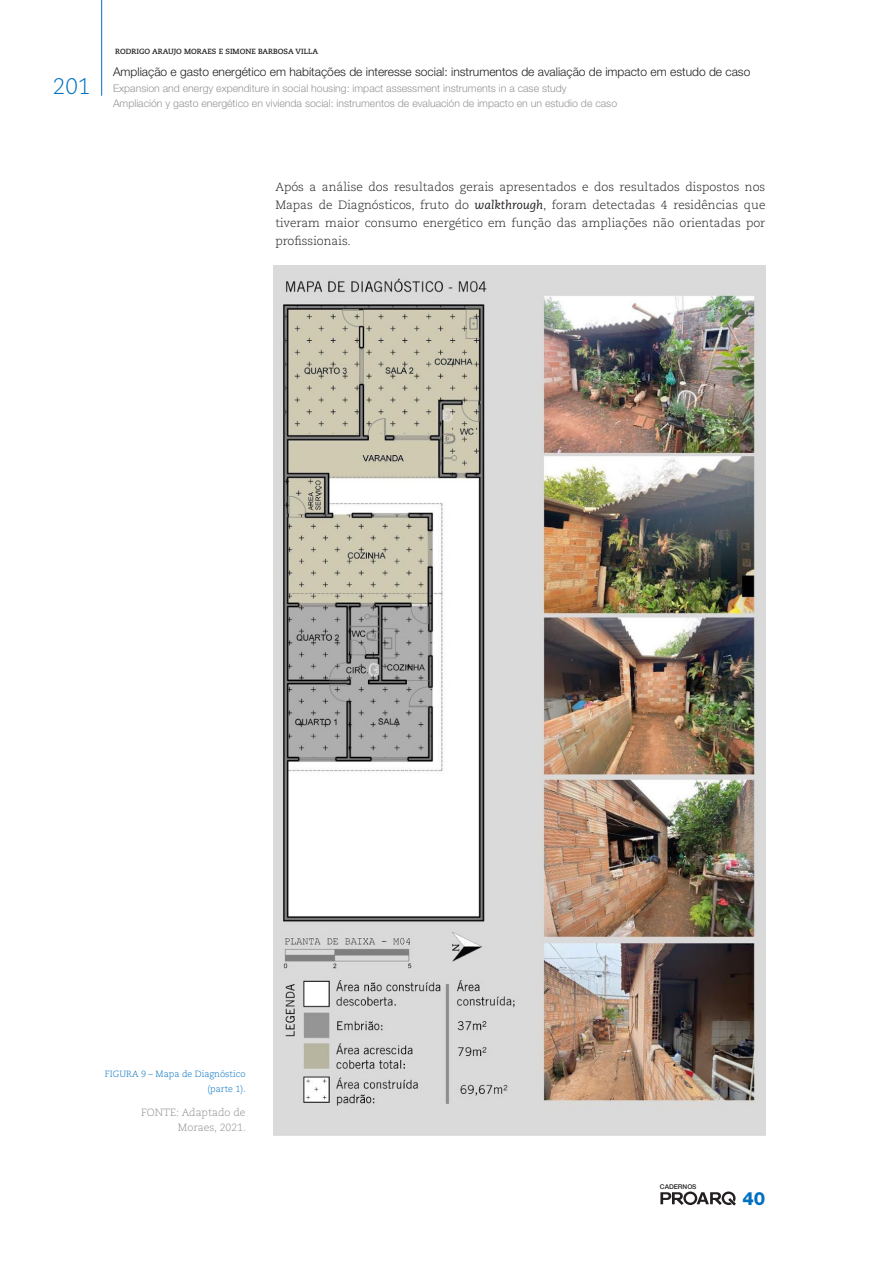
<style>
.page{position:relative;width:893px;height:1263px;background:#fff}
.page>*{position:absolute;margin:0;border:0;box-sizing:border-box;transform-origin:0 0}
.t1{font:300 22.5px "Caecilia LT Std";color:#0070c0}
.t2{font:800 18.3px "Helvetica Neue LT Std";color:#0070c0}
._10_Corpo_do_Texto{font:300 12px/18px "Caecilia LT Std";color:#231f20;text-align:justify}
._5_Cabecalho_Titulo{font:300 12px "Helvetica Neue LT Std";color:#231f20}
._6_Cabecalho_Subtítu{font:300 10.5px "Helvetica Neue LT Std";color:#939598}
._13_Legenda_Imagem_T{font:300 10.5px/15px "Caecilia LT Std";color:#8d8f92;text-align:right}
._12_Legenda_Imagem_T{font:300 9px/15px "Caecilia LT Std";color:#0070c0;text-align:right}
._4_Cabecalho_Nome_Au{font:700 7.5px "Caecilia LT Std";color:#231f20}
.t3{font:500 6.6px "Helvetica Neue LT Std";color:#231f20}
.s1{font-weight:400;font-style:italic}
</style>
<div class="page">
<hr style="left:101px;top:0;width:1px;height:96px;background:#0070c0">
<svg style="left:660px;top:1191px;width:76px;height:14px"></svg>
<img style="left:273px;top:265px;width:492px;height:870px">
<h1 class="t1" style="left:53px;top:74px;width:39px">201</h1>
<p class="_4_Cabecalho_Nome_Au" style="left:115px;top:47px;width:205px">RODRIGO ARAUJO MORAES E SIMONE BARBOSA VILLA</p>
<p class="_5_Cabecalho_Titulo" style="left:113px;top:64px;width:639px">Ampliação e gasto energético em habitações de interesse social: instrumentos de avaliação de impacto em estudo de caso</p>
<p class="_6_Cabecalho_Subtítu" style="left:113px;top:82px;width:455px">Expansion and energy expenditure in social housing: impact assessment instruments in a case study</p>
<p class="_6_Cabecalho_Subtítu" style="left:113px;top:97px;width:506px">Ampliación y gasto energético en vivienda social: instrumentos de evaluación de impacto en un estudio de caso</p>
<p class="_10_Corpo_do_Texto" style="left:275px;top:178px;width:492px">Após a análise dos resultados gerais apresentados e dos resultados dispostos nos Mapas de Diagnósticos, fruto do <span class="s1">walkthrough</span>, foram detectadas 4 residências que tiveram maior consumo energético em função das ampliações não orientadas por profissionais.</p>
<p class="_12_Legenda_Imagem_T" style="left:105px;top:1067px;width:142px">FIGURA 9 – Mapa de Diagnóstico (parte 1).</p>
<p class="_13_Legenda_Imagem_T" style="left:141px;top:1105px;width:106px">FONTE: Adaptado de<br>Moraes, 2021.</p>
<p class="t3" style="left:660px;top:1183px;width:38px">CADERNOS</p>
<h2 class="t2" style="left:742px;top:1187px;width:24px">40</h2>
</div>
